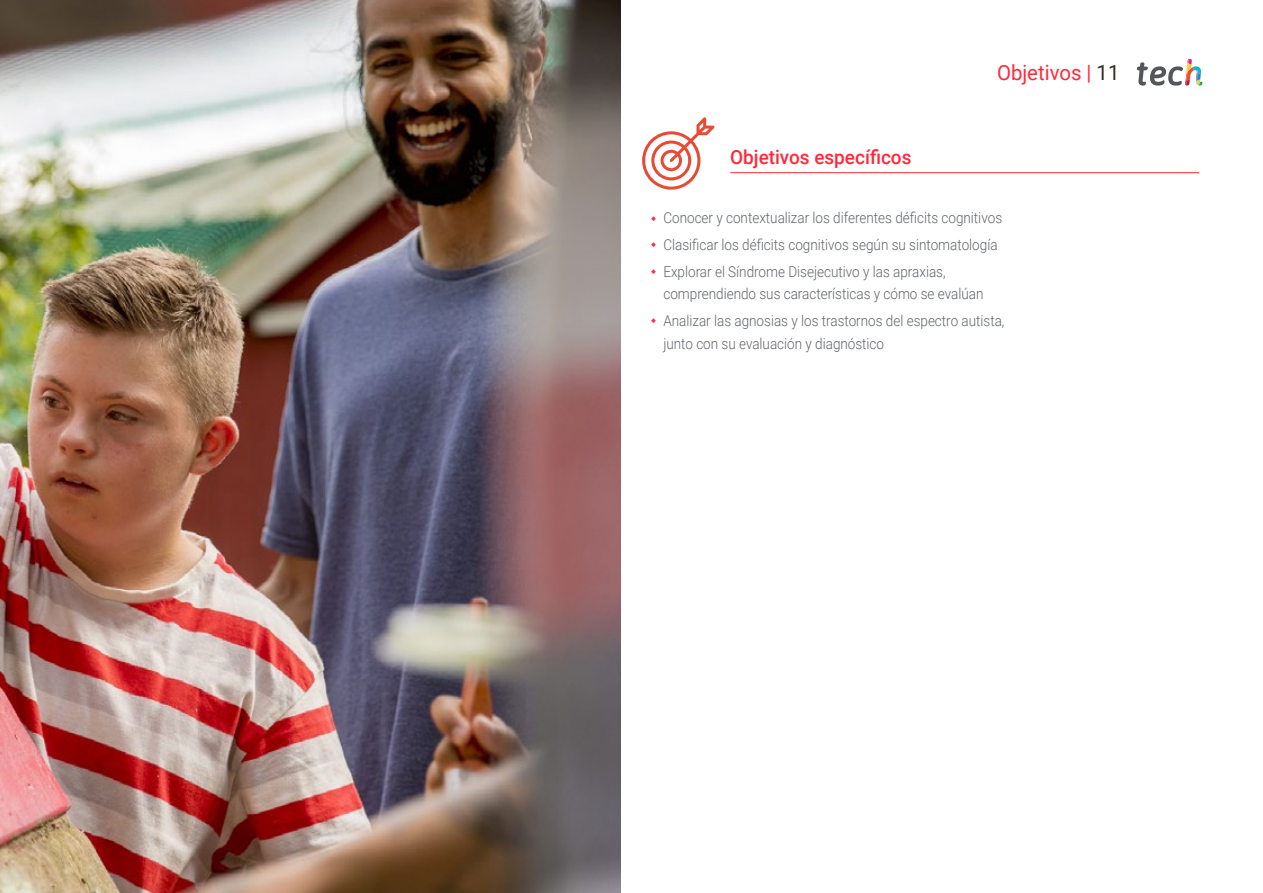
<style>
.page{position:relative;width:1263px;height:893px;background:#fff}
.page>*{position:absolute;margin:0;border:0;box-sizing:border-box;transform-origin:0 0}
.t1{font:21px "Roboto";color:#ff293a}
.t2{font:500 19.5px "Roboto";color:#ff293a}
.t3{font:300 15px/26.7px "Roboto";color:#61646a;scale:.9 1}
.s1{color:#312e20}
</style>
<div class="page">
<img style="left:0;top:0;width:621px;height:893px">
<hr style="left:730px;top:172px;width:469px;height:1px;background:#ff293a">
<svg style="left:642px;top:117px;width:72px;height:73px"></svg>
<svg style="left:1137px;top:59px;width:65px;height:27px"></svg>
<h2 class="t2" style="left:730px;top:144px;width:183px">Objetivos específicos</h2>
<h1 class="t1" style="left:997px;top:57px;width:124px">Objetivos | <span class="s1">11</span></h1>
<p class="t3" style="left:663px;top:204px;width:378px">Conocer y contextualizar los diferentes déficits cognitivos<br>Clasificar los déficits cognitivos según su sintomatología<br>Explorar el Síndrome Disejecutivo y las apraxias,</p>
<p class="t3" style="left:663px;top:280px;width:380px">comprendiendo sus características y cómo se evalúan<br>Analizar las agnosias y los trastornos del espectro autista,</p>
<p class="t3" style="left:663px;top:329px;width:247px">junto con su evaluación y diagnóstico</p>
</div>
